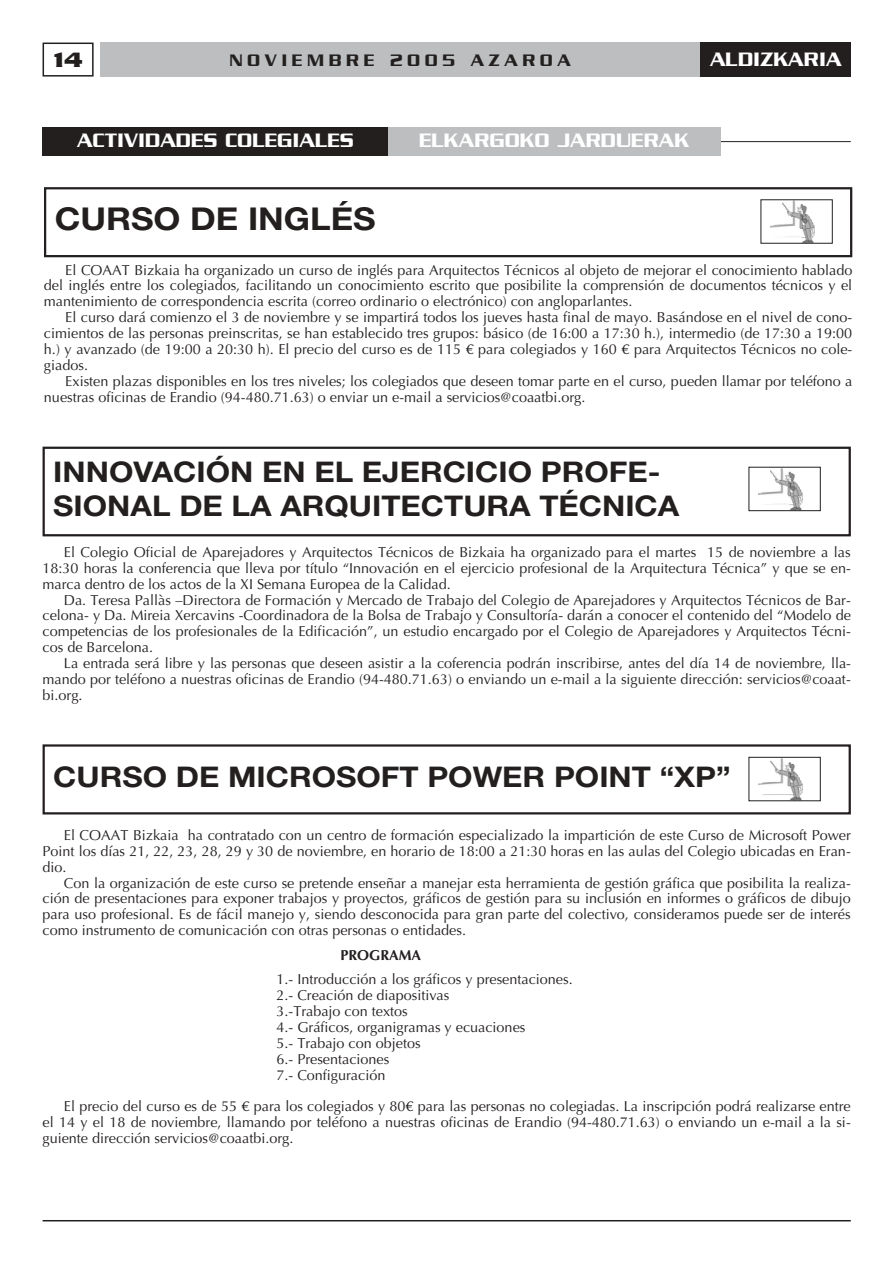
<style>
.page{position:relative;width:893px;height:1262px;background:#fff}
.page>*{position:absolute;margin:0;border:0;box-sizing:border-box;transform-origin:0 0}
.t1{font:700 31.5px "Helvetica Neue";color:#231f1f;scale:1.1 1}
.t2{font:700 28.5px/34.2px "Helvetica Neue";color:#231f1f;scale:1.1 1}
.t3{font:700 22.5px "Serpentine";color:#231f1f}
.t4{font:500 21px "Serpentine";color:#fff}
.t5{font:500 18px "Serpentine";letter-spacing:.25em;color:#231f1f}
.t6{font:14.4px/15.9px "Optima";color:#231f1f;text-align:justify}
.t7{font:700 14.4px "Optima";color:#231f1f}
</style>
<div class="page">
<hr style="left:43px;top:1220px;width:807px;height:1px;background:#231f1f">
<div style="left:43px;top:43px;width:51px;height:34px;border:2px solid #231f1f"></div>
<div style="left:700px;top:43px;width:150px;height:34px;background:#231f1f"></div>
<div style="left:100px;top:43px;width:600px;height:34px;background:#bcbec0"></div>
<hr style="left:326px;top:141px;width:524px;height:1px;background:#231f1f">
<div style="left:43px;top:128px;width:345px;height:28px;background:#231f1f"></div>
<div style="left:388px;top:128px;width:332px;height:28px;background:#bcbec0"></div>
<div style="left:44px;top:187px;width:808px;height:70px;border:2px solid #231f1f"></div>
<div style="left:43px;top:446px;width:807px;height:90px;border:2px solid #231f1f"></div>
<img style="left:758px;top:469px;width:44px;height:40px">
<div style="left:748px;top:467px;width:72px;height:44px;border:1px solid #231f1f"></div>
<div style="left:43px;top:744px;width:807px;height:70px;border:2px solid #231f1f"></div>
<img style="left:758px;top:759px;width:44px;height:40px">
<div style="left:748px;top:757px;width:72px;height:44px;border:1px solid #231f1f"></div>
<img style="left:770px;top:201px;width:44px;height:41px">
<div style="left:760px;top:199px;width:72px;height:45px;border:1px solid #231f1f"></div>
<h3 class="t3" style="left:54px;top:53px;width:30px">14</h3>
<p class="t5" style="left:229px;top:49px;width:343px">NOVIEMBRE 2005 AZAROA</p>
<h3 class="t4" style="left:710px;top:46px;width:133px">ALDIZKARIA</h3>
<h3 class="t4" style="left:77px;top:127px;width:278px">ACTIVIDADES COLEGIALES</h3>
<h3 class="t4" style="left:419px;top:127px;width:272px">ELKARGOKO JARDUERAK</h3>
<h1 class="t1" style="left:55px;top:208px;width:293px">CURSO DE INGLÉS</h1>
<p class="t6" style="left:44px;top:263px;width:809px;text-indent:21px">El COAAT Bizkaia ha organizado un curso de inglés para Arquitectos Técnicos al objeto de mejorar el conocimiento hablado del inglés entre los colegiados, facilitando un conocimiento escrito que posibilite la comprensión de documentos técnicos y el mantenimiento de correspondencia escrita (correo ordinario o electrónico) con angloparlantes.</p>
<p class="t6" style="left:44px;top:311px;width:809px;text-indent:21px">El curso dará comienzo el 3 de noviembre y se impartirá todos los jueves hasta final de mayo. Basándose en el nivel de cono&shy;cimientos de las personas preinscritas, se han establecido tres grupos: básico (de 16:00 a 17:30 h.), intermedio (de 17:30 a 19:00 h.) y avanzado (de 19:00 a 20:30 h). El precio del curso es de 115 € para colegiados y 160 € para Arquitectos Técnicos no cole&shy;giados.</p>
<p class="t6" style="left:44px;top:374px;width:810px;text-indent:21px">Existen plazas disponibles en los tres niveles; los colegiados que deseen tomar parte en el curso, pueden llamar por teléfono a nuestras oficinas de Erandio (94-480.71.63) o enviar un e-mail a servicios@coaatbi.org.</p>
<h2 class="t2" style="left:53px;top:458px;width:570px">INNOVACIÓN EN EL EJERCICIO PROFE-<br>SIONAL DE LA ARQUITECTURA TÉCNICA</h2>
<p class="t6" style="left:43px;top:545px;width:809px;text-indent:21px">El Colegio Oficial de Aparejadores y Arquitectos Técnicos de Bizkaia ha organizado para el martes 15 de noviembre a las 18:30 horas la conferencia que lleva por título “Innovación en el ejercicio profesional de la Arquitectura Técnica” y que se en&shy;marca dentro de los actos de la XI Semana Europea de la Calidad.</p>
<p class="t6" style="left:43px;top:593px;width:809px;text-indent:21px">Da. Teresa Pallàs –Directora de Formación y Mercado de Trabajo del Colegio de Aparejadores y Arquitectos Técnicos de Bar&shy;celona- y Da. Mireia Xercavins -Coordinadora de la Bolsa de Trabajo y Consultoría- darán a conocer el contenido del “Modelo de competencias de los profesionales de la Edificación”, un estudio encargado por el Colegio de Aparejadores y Arquitectos Técni&shy;cos de Barcelona.</p>
<p class="t6" style="left:43px;top:657px;width:809px;text-indent:21px">La entrada será libre y las personas que deseen asistir a la coferencia podrán inscribirse, antes del día 14 de noviembre, lla&shy;mando por teléfono a nuestras oficinas de Erandio (94-480.71.63) o enviando un e-mail a la siguiente dirección: servicios@coaat&shy;bi.org.</p>
<h2 class="t2" style="left:53px;top:763px;width:617px">CURSO DE MICROSOFT POWER POINT “XP”</h2>
<p class="t6" style="left:43px;top:828px;width:809px;text-indent:21px">El COAAT Bizkaia ha contratado con un centro de formación especializado la impartición de este Curso de Microsoft Power Point los días 21, 22, 23, 28, 29 y 30 de noviembre, en horario de 18:00 a 21:30 horas en las aulas del Colegio ubicadas en Eran&shy;dio.</p>
<p class="t6" style="left:43px;top:876px;width:809px;text-indent:21px">Con la organización de este curso se pretende enseñar a manejar esta herramienta de gestión gráfica que posibilita la realiza&shy;ción de presentaciones para exponer trabajos y proyectos, gráficos de gestión para su inclusión en informes o gráficos de dibujo para uso profesional. Es de fácil manejo y, siendo desconocida para gran parte del colectivo, consideramos puede ser de interés como instrumento de comunicación con otras personas o entidades.</p>
<p class="t7" style="left:340px;top:947px;width:82px">PROGRAMA</p>
<p class="t6" style="left:276px;top:972px;width:298px;text-align:left">1.- Introducción a los gráficos y presentaciones.<br>2.- Creación de diapositivas<br>3.-Trabajo con textos<br>4.- Gráficos, organigramas y ecuaciones<br>5.- Trabajo con objetos<br>6.- Presentaciones<br>7.- Configuración</p>
<p class="t6" style="left:43px;top:1100px;width:809px;text-indent:21px">El precio del curso es de 55 € para los colegiados y 80€ para las personas no colegiadas. La inscripción podrá realizarse entre el 14 y el 18 de noviembre, llamando por teléfono a nuestras oficinas de Erandio (94-480.71.63) o enviando un e-mail a la si&shy;guiente dirección servicios@coaatbi.org.</p>
</div>
